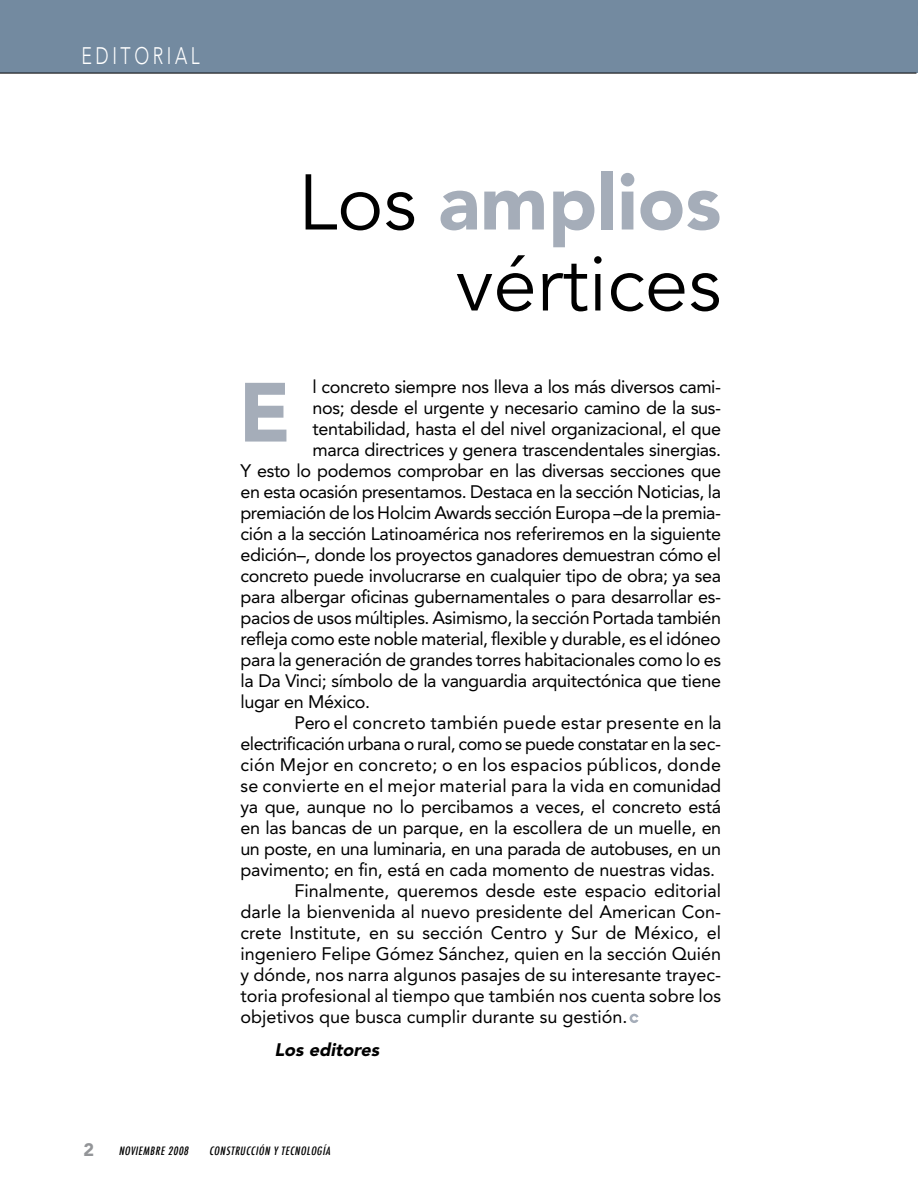
<style>
.page{position:relative;width:918px;height:1188px;background:#fff}
.page>*{position:absolute;margin:0;border:0;box-sizing:border-box;transform-origin:0 0}
.t1{font:900 82.95px "Avenir";color:#a5adb9}
.t2{font:78px/81px "Avenir";color:#000;text-align:right}
.t3{font:300 23.7px "Avenir";letter-spacing:.2em;color:#fff;scale:.75 1}
.t4{font:18px "Avenir";letter-spacing:-.02em;color:#000}
.t5{font:18px "Avenir";color:#000}
.t6{font:18px "Avenir";letter-spacing:.02em;color:#000}
.t7{font:18px "Avenir";letter-spacing:.015em;color:#000}
.t8{font:18px "Avenir";letter-spacing:.005em;color:#000}
.t9{font:italic 900 18px "Avenir";color:#000}
.t10{font:italic 500 condensed 11.25px "Futura";color:#000}
.s1{font-weight:900;color:#a5adb9}
</style>
<div class="page">
<div style="left:0;top:0;width:918px;height:73px;background:#738aa0"></div>
<hr style="left:0;top:73px;width:916px;height:1px;background:#000">
<svg style="left:630px;top:1014px;width:9px;height:9px"></svg>
<h3 class="t3" style="left:81px;top:41px;width:159px">EDITORIAL</h3>
<h2 class="t2" style="left:298px;top:164px;width:425px">Los <span class="s1">amplios </span>vértices</h2>
<p class="t4" style="left:313px;top:376px;width:410px">l concreto siempre nos lleva a los más diversos cami-</p>
<p class="t4" style="left:313px;top:397px;width:410px">nos; desde el urgente y necesario camino de la sus-</p>
<p class="t4" style="left:313px;top:418px;width:410px">tentabilidad, hasta el del nivel organizacional, el que</p>
<p class="t4" style="left:313px;top:439px;width:410px">marca directrices y genera trascendentales sinergias.</p>
<p class="t4" style="left:240px;top:460px;width:482px">Y esto lo podemos comprobar en las diversas secciones que</p>
<p class="t4" style="left:240px;top:481px;width:482px">en esta ocasión presentamos. Destaca en la sección Noticias, la</p>
<p class="t4" style="left:240px;top:502px;width:482px">premiación de los Holcim Awards sección Europa –de la premia-</p>
<p class="t4" style="left:240px;top:523px;width:482px">ción a la sección Latinoamérica nos referiremos en la siguiente</p>
<p class="t4" style="left:240px;top:544px;width:482px">edición–, donde los proyectos ganadores demuestran cómo el</p>
<p class="t4" style="left:240px;top:565px;width:482px">concreto puede involucrarse en cualquier tipo de obra; ya sea</p>
<p class="t4" style="left:240px;top:586px;width:482px">para albergar oficinas gubernamentales o para desarrollar es-</p>
<p class="t4" style="left:240px;top:607px;width:482px">pacios de usos múltiples. Asimismo, la sección Portada también</p>
<p class="t4" style="left:240px;top:628px;width:482px">refleja como este noble material, flexible y durable, es el idóneo</p>
<p class="t4" style="left:240px;top:649px;width:482px">para la generación de grandes torres habitacionales como lo es</p>
<p class="t4" style="left:240px;top:670px;width:482px">la Da Vinci; símbolo de la vanguardia arquitectónica que tiene</p>
<p class="t4" style="left:240px;top:691px;width:131px">lugar en México.</p>
<p class="t6" style="left:294px;top:712px;width:429px">Pero el concreto también puede estar presente en la</p>
<p class="t4" style="left:240px;top:733px;width:482px">electrificación urbana o rural, como se puede constatar en la sec-</p>
<p class="t6" style="left:240px;top:754px;width:482px">ción Mejor en concreto; o en los espacios públicos, donde</p>
<p class="t7" style="left:240px;top:775px;width:482px">se convierte en el mejor material para la vida en comunidad</p>
<p class="t4" style="left:240px;top:796px;width:482px">ya que, aunque no lo percibamos a veces, el concreto está</p>
<p class="t4" style="left:240px;top:817px;width:482px">en las bancas de un parque, en la escollera de un muelle, en</p>
<p class="t4" style="left:240px;top:838px;width:482px">un poste, en una luminaria, en una parada de autobuses, en un</p>
<p class="t4" style="left:240px;top:859px;width:476px">pavimento; en fin, está en cada momento de nuestras vidas.</p>
<p class="t5" style="left:294px;top:880px;width:428px">Finalmente, queremos desde este espacio editorial</p>
<p class="t5" style="left:240px;top:901px;width:482px">darle la bienvenida al nuevo presidente del American Con-</p>
<p class="t8" style="left:240px;top:922px;width:482px">crete Institute, en su sección Centro y Sur de México, el</p>
<p class="t5" style="left:240px;top:943px;width:482px">ingeniero Felipe Gómez Sánchez, quien en la sección Quién</p>
<p class="t5" style="left:240px;top:964px;width:482px">y dónde, nos narra algunos pasajes de su interesante trayec-</p>
<p class="t5" style="left:240px;top:985px;width:482px">toria profesional al tiempo que también nos cuenta sobre los</p>
<p class="t5" style="left:240px;top:1006px;width:389px">objetivos que busca cumplir durante su gestión.</p>
<h1 class="t1" style="left:239px;top:363px;width:54px">E</h1>
<p class="t9" style="left:274px;top:1039px;width:110px">Los editores</p>
<p class="t10" style="left:119px;top:1143px;width:74px">NOVIEMBRE 2008</p>
<p class="t10" style="left:209px;top:1143px;width:79px">CONSTRUCCI ÓN Y TECNO</p>
<p class="t10" style="left:306px;top:1143px;width:28px">LOGÍA</p>
</div>
